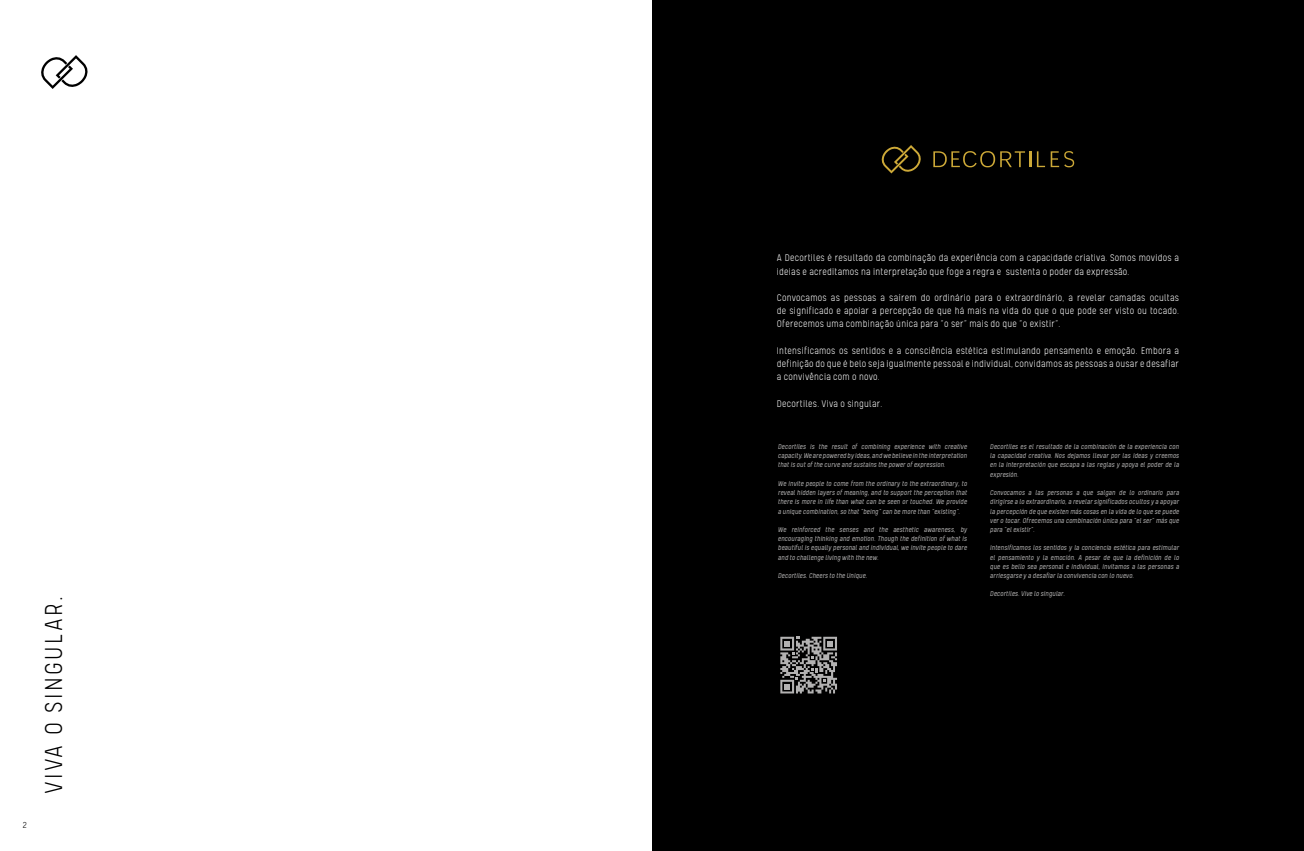
<style>
.page{position:relative;width:1304px;height:851px;background:#fff}
.page>*{position:absolute;margin:0;border:0;box-sizing:border-box;transform-origin:0 0}
.t1{font:300 28px "Kelpt A1";letter-spacing:.085em;color:#000}
.t2{font:300 11px/13.2px "Kelpt A1";letter-spacing:.02em;color:#fff;text-align:justify}
.t3{font:300 10px "Kelpt A1";color:#000}
.t4{font:italic 300 8px/9.2px "Kelpt A1";color:#b3b2b2;text-align:justify}
</style>
<div class="page">
<div style="left:652px;top:0;width:652px;height:850px;background:#000"></div>
<svg style="left:881px;top:145px;width:40px;height:28px"></svg>
<svg style="left:933px;top:151px;width:112px;height:16px"></svg>
<svg style="left:1051px;top:151px;width:23px;height:16px"></svg>
<svg style="left:780px;top:636px;width:57px;height:57px"></svg>
<svg style="left:41px;top:55px;width:47px;height:34px"></svg>
<p class="t3" style="left:23px;top:819px;width:6px">2</p>
<h1 class="t1" style="left:38px;top:794px;width:199px;rotate:-90deg">VIVA O SINGULAR.</h1>
<h2 class="t2" style="left:777px;top:251px;width:404px">A Decortiles é resultado da combinação da experiência com a capacidade criativa. Somos movidos a ideias e acreditamos na interpretação que foge a regra e sustenta o poder da expressão.</h2>
<p class="t2" style="left:777px;top:291px;width:404px">Convocamos as pessoas a saírem do ordinário para o extraordinário, a revelar camadas ocultas de significado e apoiar a percepção de que há mais na vida do que o que pode ser visto ou tocado.<br>Oferecemos uma combinação única para “o ser” mais do que “o existir”.</p>
<h2 class="t2" style="left:777px;top:343px;width:404px">Intensificamos os sentidos e a consciência estética estimulando pensamento e emoção. Embora a definição do que é belo seja igualmente pessoal e individual, convidamos as pessoas a ousar e desafiar a convivência com o novo.</h2>
<h2 class="t2" style="left:777px;top:396px;width:107px">Decortiles. Viva o singular.</h2>
<p class="t4" style="left:778px;top:442px;width:191px">Decortiles is the result of combining experience with creative capacity. We are powered by ideas, and we believe in the interpretation that is out of the curve and sustains the power of expression.</p>
<p class="t4" style="left:778px;top:478px;width:191px">We invite people to come from the ordinary to the extraordinary, to reveal hidden layers of meaning, and to support the perception that there is more in life than what can be seen or touched. We provide a unique combination, so that “being” can be more than “existing”.</p>
<p class="t4" style="left:778px;top:524px;width:191px">We reinforced the senses and the aesthetic awareness, by encouraging thinking and emotion. Though the definition of what is beautiful is equally personal and individual, we invite people to dare and to challenge living with the new.</p>
<p class="t4" style="left:778px;top:570px;width:91px">Decortiles. Cheers to the Unique.</p>
<p class="t4" style="left:990px;top:442px;width:191px">Decortiles es el resultado de la combinación de la experiencia con la capacidad creativa. Nos dejamos llevar por las ideas y creemos en la interpretación que escapa a las reglas y apoya el poder de la expresión.</p>
<p class="t4" style="left:990px;top:488px;width:191px">Convocamos a las personas a que salgan de lo ordinario para dirigirse a lo extraordinario, a revelar significados ocultos y a apoyar la percepción de que existen más cosas en la vida de lo que se puede ver o tocar. Ofrecemos una combinación única para “el ser” más que para “el existir”.</p>
<p class="t4" style="left:990px;top:543px;width:191px">Intensificamos los sentidos y la conciencia estética para estimular el pensamiento y la emoción. A pesar de que la definición de lo que es bello sea personal e individual, invitamos a las personas a arriesgarse y a desafiar la convivencia con lo nuevo.</p>
<p class="t4" style="left:990px;top:589px;width:76px">Decortiles. Vive lo singular.</p>
</div>
